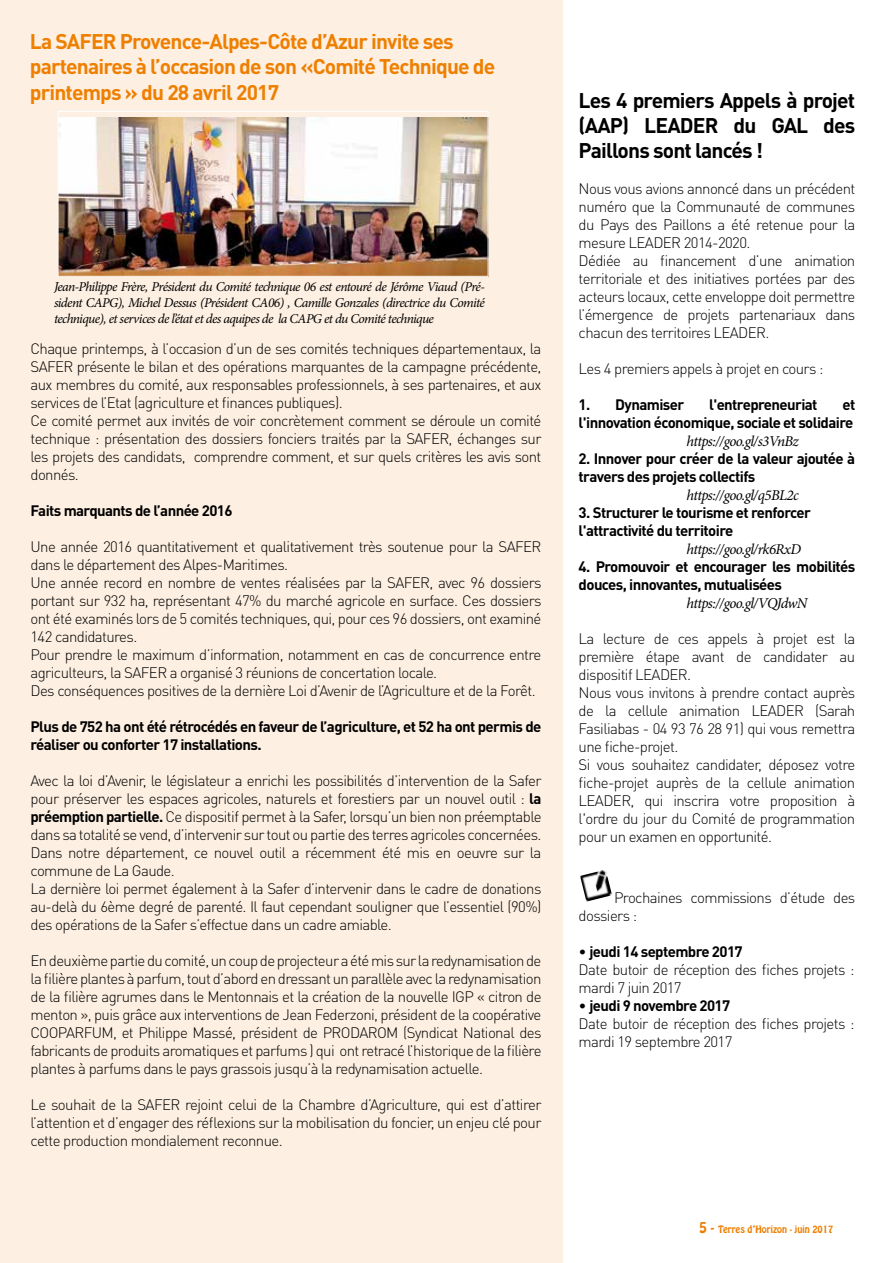
<style>
.page{position:relative;width:893px;height:1263px;background:#fff}
.page>*{position:absolute;margin:0;border:0;box-sizing:border-box;transform-origin:0 0}
.t1{font:700 21px/25.2px "DIN Pro";letter-spacing:-.04em;color:#ee7f00}
.t2{font:700 21px/25.2px "DIN Pro";letter-spacing:-.04em;color:#000;text-align:justify}
.t3{font:300 15px/18px "DIN Pro";letter-spacing:-.04em;color:#000}
.t4{font:700 15px/18px "DIN Pro";letter-spacing:-.04em;color:#000}
.t5{font:italic 15px "Minion Pro";letter-spacing:-.04em;color:#000}
.t6{font:italic 13.5px/16.2px "Minion Pro";letter-spacing:-.045em;color:#000;text-align:justify}
.t7{font:9px "Hobo Std";color:#ee7f00}
.s1{font-weight:700}
.s2{font-size:13.5px}
</style>
<div class="page">
<div style="left:0;top:0;width:563px;height:1263px;background:#fdefe1"></div>
<img style="left:60px;top:118px;width:426px;height:157px">
<div style="left:58px;top:111px;width:430px;height:166px;border:1px solid #fff"></div>
<img style="left:580px;top:870px;width:32px;height:32px">
<h1 class="t1" style="left:30px;top:28px;width:467px">La SAFER Provence-Alpes-Côte d’Azur invite ses partenaires à l’occasion de son «Comité Technique de printemps » du 28 avril 2017</h1>
<p class="t6" style="left:54px;top:278px;width:432px">Jean-Philippe Frère, Président du Comité technique 06 est entouré de Jérôme Viaud (Pré&shy;sident CAPG), Michel Dessus (Président CA06) , Camille Gonzales (directrice du Comité technique), et services de l’état et des aquipes de la CAPG et du Comité technique</p>
<p class="t3" style="left:31px;top:339px;width:512px">Chaque printemps, à l’occasion d’un de ses comités techniques départementaux, la SAFER présente le bilan et des opérations marquantes de la campagne précédente, aux membres du comité, aux responsables professionnels, à ses partenaires, et aux services de l’Etat (agriculture et finances publiques).<br>Ce comité permet aux invités de voir concrètement comment se déroule un comité technique : présentation des dossiers fonciers traités par la SAFER, échanges sur les projets des candidats, comprendre comment, et sur quels critères les avis sont donnés.</p>
<p class="t4" style="left:31px;top:501px;width:204px">Faits marquants de l’année 2016</p>
<p class="t3" style="left:31px;top:537px;width:512px">Une année 2016 quantitativement et qualitativement très soutenue pour la SAFER dans le département des Alpes-Maritimes.<br>Une année record en nombre de ventes réalisées par la SAFER, avec 96 dossiers portant sur 932 ha, représentant 47% du marché agricole en surface. Ces dossiers ont été examinés lors de 5 comités techniques, qui, pour ces 96 dossiers, ont examiné 142 candidatures.<br>Pour prendre le maximum d’information, notamment en cas de concurrence entre agriculteurs, la SAFER a organisé 3 réunions de concertation locale.<br>Des conséquences positives de la dernière Loi d’Avenir de l’Agriculture et de la Forêt.</p>
<p class="t4" style="left:31px;top:717px;width:512px">Plus de 752 ha ont été rétrocédés en faveur de l’agriculture, et 52 ha ont permis de réaliser ou conforter 17 installations.</p>
<p class="t3" style="left:31px;top:771px;width:512px">Avec la loi d’Avenir, le législateur a enrichi les possibilités d’intervention de la Safer pour préserver les espaces agricoles, naturels et forestiers par un nouvel outil : <span class="s1">la préemption partielle.</span> Ce dispositif permet à la Safer, lorsqu’un bien non préemptable dans sa totalité se vend, d’intervenir sur tout ou partie des terres agricoles concernées.<br>Dans notre département, ce nouvel outil a récemment été mis en oeuvre sur la commune de La Gaude.<br>La dernière loi permet également à la Safer d’intervenir dans le cadre de donations au-delà du 6ème degré de parenté. Il faut cependant souligner que l’essentiel (90%) des opérations de la Safer s’effectue dans un cadre amiable.</p>
<p class="t3" style="left:31px;top:951px;width:512px;text-align:justify">En deuxième partie du comité, un coup de projecteur a été mis sur la redynamisation de la filière plantes à parfum, tout d’abord en dressant un parallèle avec la redynamisation de la filière agrumes dans le Mentonnais et la création de la nouvelle IGP « citron de menton », puis grâce aux interventions de Jean Federzoni, président de la coopérative COOPARFUM, et Philippe Massé, président de PRODAROM (Syndicat National des fabricants de produits aromatiques et parfums ) qui ont retracé l’historique de la filière plantes à parfums dans le pays grassois jusqu’à la redynamisation actuelle.</p>
<p class="t3" style="left:31px;top:1095px;width:512px;text-align:justify">Le souhait de la SAFER rejoint celui de la Chambre d’Agriculture, qui est d’attirer l’attention et d’engager des réflexions sur la mobilisation du foncier, un enjeu clé pour cette production mondialement reconnue.</p>
<h1 class="t2" style="left:579px;top:87px;width:278px">Les 4 premiers Appels à projet (AAP) LEADER du GAL des Paillons sont lancés !</h1>
<p class="t3" style="left:579px;top:179px;width:278px">Nous vous avions annoncé dans un précédent numéro que la Communauté de communes du Pays des Paillons a été retenue pour la mesure LEADER 2014-2020.<br>Dédiée au financement d’une animation territoriale et des initiatives portées par des acteurs locaux, cette enveloppe doit permettre l’émergence de projets partenariaux dans chacun des territoires LEADER.</p>
<p class="t3" style="left:579px;top:359px;width:246px">Les 4 premiers appels à projet en cours :</p>
<p class="t4" style="left:579px;top:395px;width:107px">1. Dynamiser</p>
<p class="t4" style="left:709px;top:395px;width:110px">l'entrepreneuriat</p>
<p class="t4" style="left:579px;top:395px;width:278px;text-align:right">et<br>l'innovation économique, sociale et solidaire</p>
<p class="t5" style="left:687px;top:431px;width:114px">https://goo.gl/s3VnBz</p>
<p class="t4" style="left:579px;top:449px;width:278px">2. Innover pour créer de la valeur ajoutée à travers des projets collectifs</p>
<p class="t5" style="left:687px;top:485px;width:114px">https://goo.gl/q5BL2c</p>
<p class="t4" style="left:579px;top:503px;width:234px">3. Structurer le tourisme et renforcer l'attractivité du territoire</p>
<p class="t5" style="left:687px;top:539px;width:116px">https://goo.gl/rk6RxD</p>
<p class="t4" style="left:579px;top:557px;width:278px">4. Promouvoir et encourager les mobilités douces, innovantes, mutualisées</p>
<p class="t5" style="left:687px;top:593px;width:122px">https://goo.gl/VQJdwN</p>
<p class="t3" style="left:579px;top:629px;width:278px">La lecture de ces appels à projet est la première étape avant de candidater au dispositif LEADER.<br>Nous vous invitons à prendre contact auprès de la cellule animation LEADER (Sarah Fasiliabas - 04 93 76 28 91) qui vous remettra une fiche-projet.<br>Si vous souhaitez candidater, déposez votre fiche-projet auprès de la cellule animation LEADER, qui inscrira votre proposition à l'ordre du jour du Comité de programmation pour un examen en opportunité.</p>
<p class="t3" style="left:579px;top:887px;width:278px;text-indent:35px">Prochaines commissions d’étude des dossiers :</p>
<p class="t3" style="left:579px;top:941px;width:278px">• <span class="s1">jeudi 14 septembre 2017<br></span>Date butoir de réception des fiches projets : mardi 7 juin 2017</p>
<p class="t3" style="left:579px;top:995px;width:278px">• <span class="s1">jeudi 9 novembre 2017<br></span>Date butoir de réception des fiches projets : mardi 19 septembre 2017</p>
<p class="t7" style="left:699px;top:1223px;width:136px"><span class="s2">5 -</span> Terres d’Horizon - juin 2017</p>
</div>
